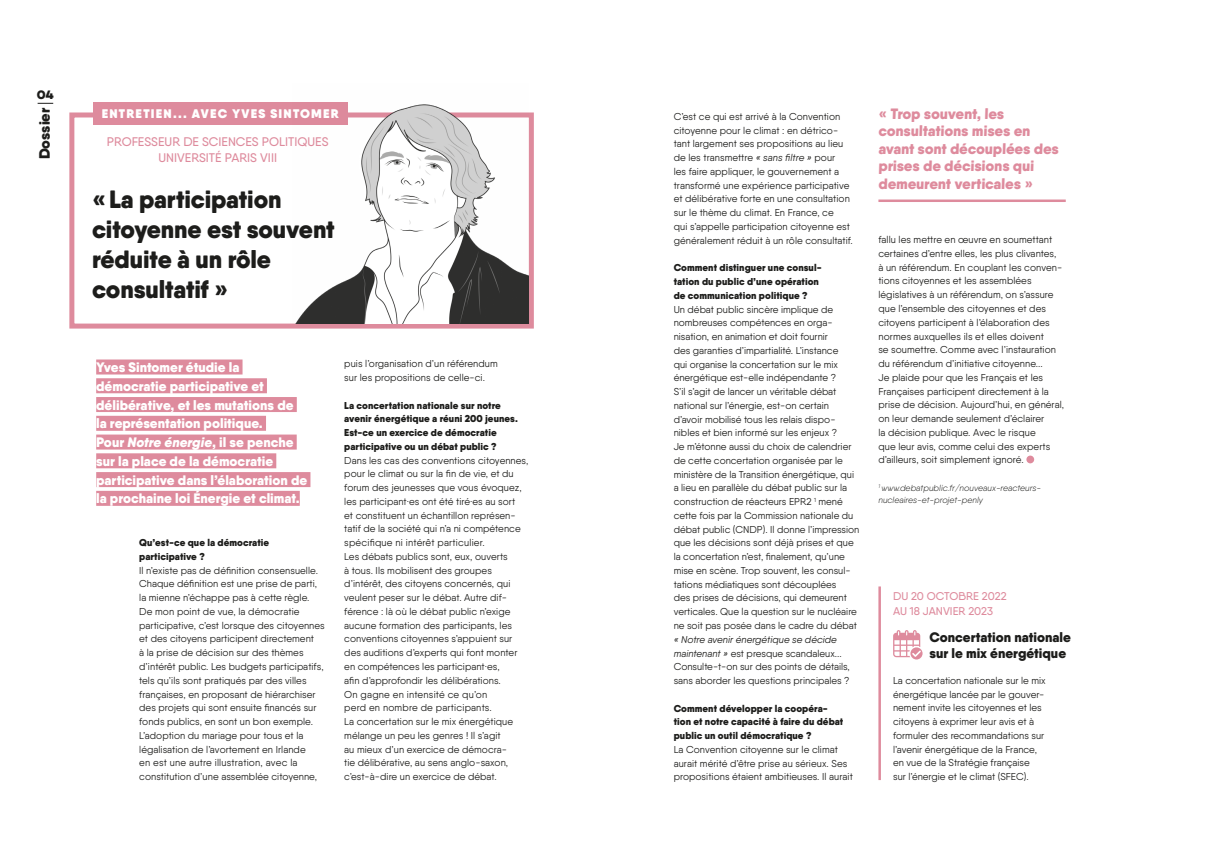
<style>
.page{position:relative;width:1205px;height:851px;background:#fff}
.page>*{position:absolute;margin:0;border:0;box-sizing:border-box;transform-origin:0 0}
.t1{font:900 25px/30px "Qanelas Soft";letter-spacing:-.005em;color:#1d1d1b}
.t2{font:900 15px/17.5px "Qanelas Soft";color:#de8b9d}
.t3{font:900 15px "Qanelas Soft";color:#1d1d1b}
.t4{font:900 13.75px/18.8px "Qanelas Soft";color:#fff}
.t5{font:900 13.75px/16.2px "Qanelas Soft";color:#1d1d1b}
.t6{font:500 12.5px/16.2px "Qanelas Soft";color:#de8b9d;text-align:center}
.t7{font:800 12.5px "Qanelas Soft";letter-spacing:.1em;color:#fff}
.t8{font:800 12.5px "Campton";color:#1d1d1b}
.t9{font:500 11.25px/15px "Qanelas Soft";color:#de8b9d}
.t10{font:10px/13.8px "Qanelas Soft";letter-spacing:.005em;color:#1d1d1b}
.t11{font:900 10px/13.8px "Qanelas Soft";letter-spacing:.005em;color:#1d1d1b}
.t12{font:italic 300 8.75px/11.2px "Qanelas Soft";color:#1d1d1b}
.s1{font-style:italic}
</style>
<div class="page">
<div style="left:69px;top:112px;width:465px;height:216px;border:5px solid #de8b9d"></div>
<svg style="left:38px;top:103px;width:15px;height:1px"></svg>
<div style="left:94px;top:103px;width:254px;height:22px;background:#de8b9d"></div>
<div style="left:1026px;top:455px;width:8px;height:8px;background:#de8b9d;border-radius:50%"></div>
<div style="left:96px;top:359px;width:146px;height:15px;background:#de8b9d"></div>
<div style="left:96px;top:378px;width:171px;height:15px;background:#de8b9d"></div>
<div style="left:96px;top:397px;width:201px;height:15px;background:#de8b9d"></div>
<div style="left:96px;top:416px;width:170px;height:15px;background:#de8b9d"></div>
<div style="left:96px;top:434px;width:201px;height:15px;background:#de8b9d"></div>
<div style="left:96px;top:453px;width:180px;height:15px;background:#de8b9d"></div>
<div style="left:96px;top:472px;width:214px;height:15px;background:#de8b9d"></div>
<div style="left:96px;top:491px;width:204px;height:15px;background:#de8b9d"></div>
<img style="left:293px;top:102px;width:235px;height:222px">
<hr style="left:878px;top:199px;width:188px;height:3px;background:#de8b9d">
<svg style="left:893px;top:630px;width:29px;height:29px"></svg>
<hr style="left:878px;top:586px;width:3px;height:194px;background:#de8b9d">
<p class="t8" style="left:37px;top:86px;width:19px">04</p>
<h2 class="t3" style="left:35px;top:159px;width:53px;rotate:-90deg">Dossier</h2>
<p class="t7" style="left:102px;top:106px;width:239px">ENTRETIEN... AVEC YVES SINTOMER</p>
<h2 class="t2" style="left:878px;top:105px;width:182px">« Trop souvent, les consultations mises en avant sont découplées des prises de décisions qui demeurent verticales »</h2>
<p class="t10" style="left:674px;top:109px;width:181px">C’est ce qui est arrivé à la Convention citoyenne pour le climat : en détrico&shy;tant largement ses propositions au lieu de les transmettre <span class="s1">« sans filtre »</span> pour<br>les faire appliquer, le gouvernement a transformé une expérience participative et délibérative forte en une consultation sur le thème du climat. En France, ce<br>qui s’appelle participation citoyenne est généralement réduit à un rôle consultatif.</p>
<p class="t11" style="left:674px;top:261px;width:149px">Comment distinguer une consul&shy;tation du public d’une opération de communication politique ?</p>
<p class="t10" style="left:674px;top:302px;width:187px">Un débat public sincère implique de nombreuses compétences en orga&shy;nisation, en animation et doit fournir<br>des garanties d’impartialité. L’instance<br>qui organise la concertation sur le mix énergétique est-elle indépendante ?<br>S’il s’agit de lancer un véritable débat national sur l’énergie, est-on certain d’avoir mobilisé tous les relais dispo&shy;nibles et bien informé sur les enjeux ?<br>Je m’étonne aussi du choix de calendrier de cette concertation organisée par le ministère de la Transition énergétique, qui a lieu en parallèle du débat public sur la construction de réacteurs EPR2 <sup>1</sup> mené cette fois par la Commission nationale du débat public (CNDP). Il donne l’impression que les décisions sont déjà prises et que la concertation n’est, finalement, qu’une mise en scène. Trop souvent, les consul&shy;tations médiatiques sont découplées<br>des prises de décisions, qui demeurent verticales. Que la question sur le nucléaire ne soit pas posée dans le cadre du débat</p>
<p class="t10" style="left:674px;top:632px;width:178px"><span class="s1">« Notre avenir énergétique se décide maintenant »</span> est presque scandaleux...<br>Consulte-t-on sur des points de détails, sans aborder les questions principales ?</p>
<p class="t11" style="left:674px;top:701px;width:171px">Comment développer la coopéra&shy;tion et notre capacité à faire du débat public un outil démocratique ?</p>
<p class="t10" style="left:674px;top:742px;width:181px">La Convention citoyenne sur le climat aurait mérité d’être prise au sérieux. Ses propositions étaient ambitieuses. Il aurait</p>
<p class="t6" style="left:107px;top:133px;width:223px">PROFESSEUR DE SCIENCES POLITIQUES<br>UNIVERSITÉ PARIS VIII</p>
<h1 class="t1" style="left:92px;top:184px;width:244px">«La participation citoyenne est souvent réduite à un rôle consultatif »</h1>
<p class="t10" style="left:878px;top:233px;width:187px">fallu les mettre en œuvre en soumettant certaines d’entre elles, les plus clivantes,<br>à un référendum. En couplant les conven&shy;tions citoyennes et les assemblées législatives à un référendum, on s’assure que l’ensemble des citoyennes et des citoyens participent à l’élaboration des normes auxquelles ils et elles doivent<br>se soumettre. Comme avec l’instauration du référendum d’initiative citoyenne...<br>Je plaide pour que les Français et les Françaises participent directement à la prise de décision. Aujourd’hui, en général, on leur demande seulement d’éclairer<br>la décision publique. Avec le risque<br>que leur avis, comme celui des experts d’ailleurs, soit simplement ignoré.</p>
<p class="t10" style="left:344px;top:357px;width:155px">puis l’organisation d’un référendum sur les propositions de celle-ci.</p>
<p class="t11" style="left:344px;top:398px;width:175px">La concertation nationale sur notre avenir énergétique a réuni 200 jeunes.<br>Est-ce un exercice de démocratie participative ou un débat public ?</p>
<p class="t10" style="left:344px;top:453px;width:186px">Dans les cas des conventions citoyennes, pour le climat ou sur la fin de vie, et du forum des jeunesses que vous évoquez, les participant·es ont été tiré·es au sort<br>et constituent un échantillon représen&shy;tatif de la société qui n’a ni compétence spécifique ni intérêt particulier.<br>Les débats publics sont, eux, ouverts<br>à tous. Ils mobilisent des groupes d’intérêt, des citoyens concernés, qui veulent peser sur le débat. Autre dif&shy;férence : là où le débat public n’exige aucune formation des participants, les conventions citoyennes s’appuient sur des auditions d’experts qui font monter en compétences les participant·es,<br>afin d’approfondir les délibérations.<br>On gagne en intensité ce qu’on<br>perd en nombre de participants.<br>La concertation sur le mix énergétique mélange un peu les genres ! Il s’agit<br>au mieux d’un exercice de démocra-<br>tie délibérative, au sens anglo-saxon, c’est-à-dire un exercice de débat.</p>
<p class="t4" style="left:96px;top:357px;width:213px">Yves Sintomer étudie la démocratie participative et délibérative, et les mutations de la représentation politique.<br>Pour <span class="s1">Notre énergie</span>, il se penche sur la place de la démocratie participative dans l’élaboration de la prochaine loi Énergie et climat.</p>
<p class="t12" style="left:878px;top:482px;width:164px"><sup>1</sup> www.debatpublic.fr/nouveaux-reacteurs&shy;nucleaires-et-projet-penly</p>
<p class="t11" style="left:139px;top:535px;width:132px">Qu’est-ce que la démocratie participative ?</p>
<p class="t10" style="left:139px;top:563px;width:187px">Il n’existe pas de définition consensuelle.<br>Chaque définition est une prise de parti, la mienne n’échappe pas à cette règle.<br>De mon point de vue, la démocratie participative, c’est lorsque des citoyennes et des citoyens participent directement<br>à la prise de décision sur des thèmes d’intérêt public. Les budgets participatifs, tels qu’ils sont pratiqués par des villes françaises, en proposant de hiérarchiser des projets qui sont ensuite financés sur fonds publics, en sont un bon exemple.<br>L’adoption du mariage pour tous et la légalisation de l’avortement en Irlande<br>en est une autre illustration, avec la constitution d’une assemblée citoyenne,</p>
<p class="t9" style="left:893px;top:588px;width:115px">DU 20 OCTOBRE 2022<br>AU 18 JANVIER 2023</p>
<h3 class="t5" style="left:929px;top:629px;width:143px">Concertation nationale sur le mix énergétique</h3>
<p class="t10" style="left:893px;top:673px;width:154px">La concertation nationale sur le mix énergétique lancée par le gouver&shy;nement invite les citoyennes et les citoyens à exprimer leur avis et à formuler des recommandations sur l’avenir énergétique de la France, en vue de la Stratégie française<br>sur l’énergie et le climat (SFEC).</p>
</div>
